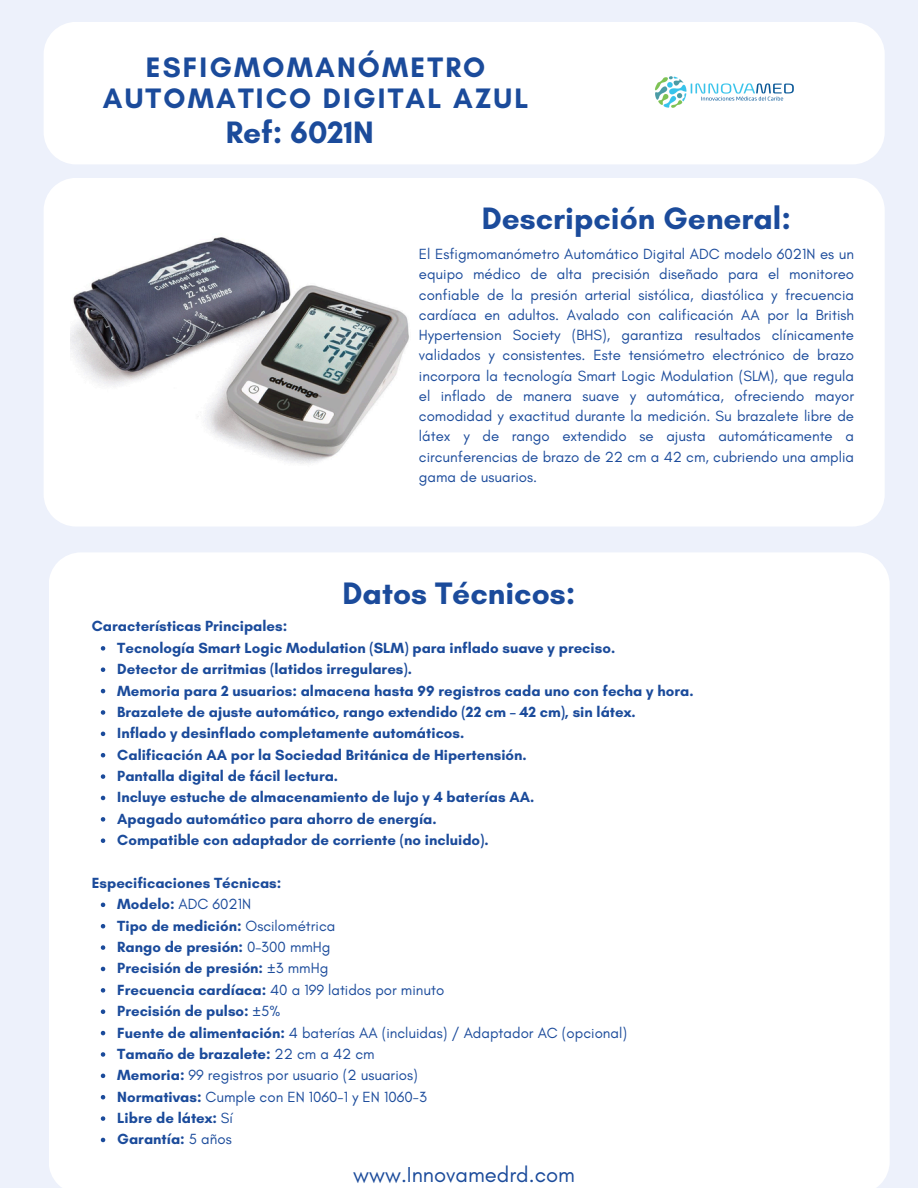
<style>
.page{position:relative;width:918px;height:1188px;background:#edf1fb}
.page>*{position:absolute;margin:0;border:0;box-sizing:border-box;transform-origin:0 0}
.t1{font:700 31.65px "Glacial Indifference";color:#1b4b9b}
.t2{font:700 31.5px "Glacial Indifference";color:#1b4b9b}
.t3{font:700 28.65px/30.6px "Glacial Indifference";letter-spacing:.075em;color:#1b4b9b;text-align:center}
.t4{font:22.05px "Glacial Indifference";color:#1b4b9b}
.t5{font:15px/20.2px "Glacial Indifference";color:#1b4b9b;text-align:justify}
.t6{font:700 15px "Glacial Indifference";color:#1b4b9b}
.s1{font-weight:700}
.s2{font-weight:400}
.s3{font-family:"Noto Sans";font-weight:400}
</style>
<div class="page">
<div style="left:44px;top:22px;width:841px;height:142px;background:#fff"></div>
<div style="left:49px;top:553px;width:841px;height:635px;background:#fff"></div>
<div style="left:44px;top:178px;width:841px;height:348px;background:#fff"></div>
<img style="left:648px;top:51px;width:151px;height:82px">
<img style="left:71px;top:202px;width:340px;height:287px">
<svg style="left:101px;top:646px;width:4px;height:5px"></svg>
<svg style="left:101px;top:667px;width:4px;height:5px"></svg>
<svg style="left:101px;top:689px;width:4px;height:4px"></svg>
<svg style="left:101px;top:710px;width:4px;height:5px"></svg>
<svg style="left:101px;top:732px;width:4px;height:4px"></svg>
<svg style="left:101px;top:753px;width:4px;height:4px"></svg>
<svg style="left:101px;top:774px;width:4px;height:5px"></svg>
<svg style="left:101px;top:796px;width:4px;height:4px"></svg>
<svg style="left:101px;top:817px;width:4px;height:5px"></svg>
<svg style="left:101px;top:838px;width:4px;height:5px"></svg>
<svg style="left:101px;top:903px;width:4px;height:4px"></svg>
<svg style="left:101px;top:924px;width:4px;height:4px"></svg>
<svg style="left:101px;top:945px;width:4px;height:5px"></svg>
<svg style="left:101px;top:967px;width:4px;height:4px"></svg>
<svg style="left:101px;top:988px;width:4px;height:5px"></svg>
<svg style="left:101px;top:1009px;width:4px;height:5px"></svg>
<svg style="left:101px;top:1031px;width:4px;height:4px"></svg>
<svg style="left:101px;top:1052px;width:4px;height:5px"></svg>
<svg style="left:101px;top:1074px;width:4px;height:4px"></svg>
<svg style="left:101px;top:1095px;width:4px;height:4px"></svg>
<svg style="left:101px;top:1116px;width:4px;height:5px"></svg>
<svg style="left:101px;top:1138px;width:4px;height:4px"></svg>
<p class="t3" style="left:103px;top:52px;width:427px">ESFIGMOMANÓMETRO<br>AUTOMATICO DIGITAL AZUL</p>
<h3 class="t2" style="left:226px;top:113px;width:150px">Ref: 6021N</h3>
<p class="t2" style="left:482px;top:199px;width:311px">Descripción General:</p>
<p class="t5" style="left:419px;top:244px;width:437px">El Esfigmomanómetro Automático Digital ADC modelo 6021N es un equipo médico de alta precisión diseñado para el monitoreo confiable de la presión arterial sistólica, diastólica y frecuencia cardíaca en adultos. Avalado con calificación AA por la British Hypertension Society (BHS), garantiza resultados clínicamente validados y consistentes. Este tensiómetro electrónico de brazo incorpora la tecnología Smart Logic Modulation (SLM), que regula el inflado de manera suave y automática, ofreciendo mayor comodidad y exactitud durante la medición. Su brazalete libre de látex y de rango extendido se ajusta automáticamente a circunferencias de brazo de 22 cm a 42 cm, cubriendo una amplia gama de usuarios.</p>
<p class="t1" style="left:342px;top:573px;width:234px">Datos Técnicos:</p>
<h2 class="t6" style="left:92px;top:617px;width:197px">Características Principales:</h2>
<p class="t6" style="left:117px;top:639px;width:499px">Tecnología Smart Logic Modulation (SLM) para inflado suave y preciso.</p>
<h2 class="t6" style="left:117px;top:660px;width:296px">Detector de arritmias (latidos irregulares).</h2>
<p class="t6" style="left:117px;top:681px;width:578px">Memoria para 2 usuarios: almacena hasta 99 registros cada uno con fecha y hora.</p>
<h2 class="t6" style="left:117px;top:703px;width:520px">Brazalete de ajuste automático, rango extendido (22 cm – 42 cm), sin látex.</h2>
<h4 class="t6" style="left:117px;top:724px;width:349px">Inflado y desinflado completamente automáticos.</h4>
<p class="t6" style="left:117px;top:745px;width:411px">Calificación AA por la Sociedad Británica de Hipertensión.</p>
<p class="t6" style="left:117px;top:767px;width:222px">Pantalla digital de fácil lectura.</p>
<p class="t6" style="left:117px;top:788px;width:418px">Incluye estuche de almacenamiento de lujo y 4 baterías AA.</p>
<p class="t6" style="left:117px;top:810px;width:321px">Apagado automático para ahorro de energía.</p>
<p class="t6" style="left:117px;top:831px;width:373px">Compatible con adaptador de corriente (no incluido).</p>
<p class="t6" style="left:92px;top:874px;width:191px">Especificaciones Técnicas:</p>
<p class="t5" style="left:117px;top:894px;width:135px"><span class="s1">Modelo:</span> ADC 6021N</p>
<p class="t6" style="left:117px;top:916px;width:220px">Tipo de medición: <span class="s2">Oscilométrica</span></p>
<p class="t6" style="left:117px;top:938px;width:215px">Rango de presión: <span class="s2">0–300 mmHg</span></p>
<p class="t6" style="left:117px;top:959px;width:213px">Precisión de presión: <span class="s3">±</span><span class="s2">3 mmHg</span></p>
<h4 class="t5" style="left:117px;top:979px;width:329px"><span class="s1">Frecuencia cardíaca:</span> 40 a 199 latidos por minuto</h4>
<p class="t6" style="left:117px;top:1002px;width:165px">Precisión de pulso: <span class="s3">±</span><span class="s2">5%</span></p>
<p class="t5" style="left:117px;top:1022px;width:511px"><span class="s1">Fuente de alimentación:</span> 4 baterías AA (incluidas) / Adaptador AC (opcional)</p>
<p class="t6" style="left:117px;top:1045px;width:259px">Tamaño de brazalete: <span class="s2">22 cm a 42 cm</span></p>
<p class="t5" style="left:117px;top:1065px;width:302px"><span class="s1">Memoria:</span> 99 registros por usuario (2 usuarios)</p>
<p class="t5" style="left:117px;top:1086px;width:311px"><span class="s1">Normativas:</span> Cumple con EN 1060-1 y EN 1060-3</p>
<p class="t6" style="left:117px;top:1109px;width:117px">Libre de látex: <span class="s2">Sí</span></p>
<p class="t6" style="left:117px;top:1130px;width:116px">Garantía: <span class="s2">5 años</span></p>
<p class="t4" style="left:353px;top:1161px;width:223px">www.Innovamedrd.com</p>
</div>
